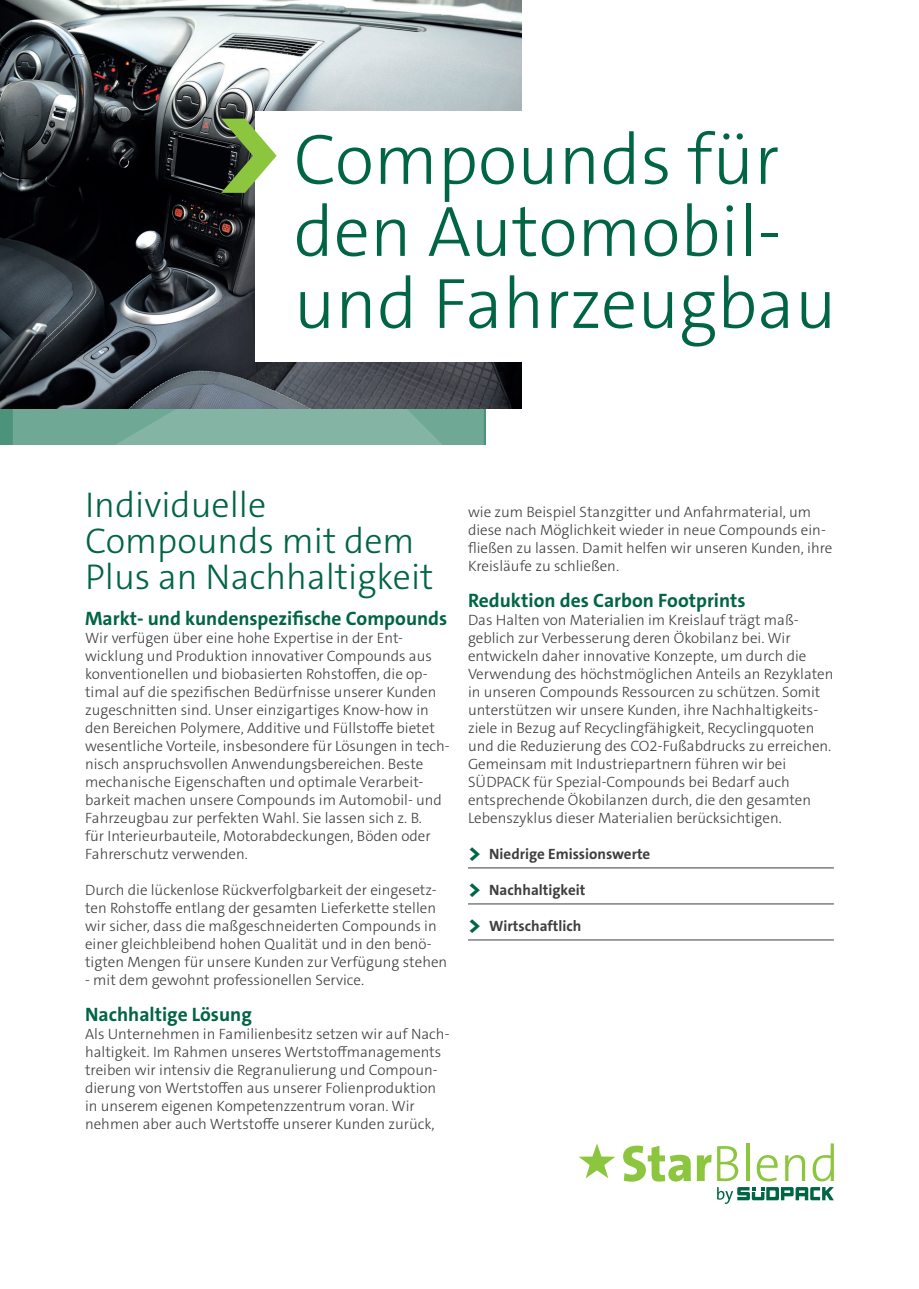
<style>
.page{position:relative;width:919px;height:1289px;background:#fff}
.page>*{position:absolute;margin:0;border:0;box-sizing:border-box;transform-origin:0 0}
.t1{font:300 72px/72px "The Sans C5";color:#006543}
.t2{font:300 36px/36px "The Sans C5";color:#006543}
.t3{font:700 19.5px "The Sans C4 s";color:#006543}
.t4{font:300 15px/18px "The Sans C5";color:#3e3e3f}
.t5{font:700 15px "The Sans C4 s";color:#3e3e3f}
.s1{font-family:"The Sans B8";font-weight:800;font-size:22.8px;color:#006543}
</style>
<div class="page">
<svg style="left:623px;top:1145px;width:67px;height:36px"></svg>
<svg style="left:696px;top:1154px;width:15px;height:26px"></svg>
<svg style="left:578px;top:1143px;width:37px;height:35px"></svg>
<svg style="left:717px;top:1143px;width:116px;height:60px"></svg>
<svg style="left:115px;top:409px;width:369px;height:36px;background:#7eb1a0"></svg>
<img style="left:0;top:0;width:521px;height:409px">
<div style="left:255px;top:111px;width:421px;height:250px;background:#fff"></div>
<svg style="left:221px;top:119px;width:55px;height:74px"></svg>
<hr style="left:468px;top:867px;width:365px;height:1px;background:#3e3e3f">
<hr style="left:468px;top:903px;width:365px;height:1px;background:#3e3e3f">
<hr style="left:468px;top:939px;width:365px;height:1px;background:#3e3e3f">
<h1 class="t1" style="left:293px;top:124px;width:544px">Compounds für den Automobil&shy;und Fahrzeugbau</h1>
<h2 class="t2" style="left:85px;top:487px;width:350px">Individuelle<br>Compounds mit dem<br>Plus an Nachhaltigkeit</h2>
<h3 class="t3" style="left:85px;top:606px;width:364px">Markt- und kundenspezifische Compounds</h3>
<p class="t4" style="left:85px;top:629px;width:366px">Wir verfügen über eine hohe Expertise in der Ent&shy;wicklung und Produktion innovativer Compounds aus konventionellen und biobasierten Rohstoffen, die op&shy;timal auf die spezifischen Bedürfnisse unserer Kunden zugeschnitten sind. Unser einzigartiges Know-how in den Bereichen Polymere, Additive und Füllstoffe bietet wesentliche Vorteile, insbesondere für Lösungen in tech&shy;nisch anspruchsvollen Anwendungsbereichen. Beste mechanische Eigenschaften und optimale Verarbeit&shy;barkeit machen unsere Compounds im Automobil- und Fahrzeugbau zur perfekten Wahl. Sie lassen sich z. B.<br>für Interieurbauteile, Motorabdeckungen, Böden oder Fahrerschutz verwenden.</p>
<p class="t4" style="left:85px;top:881px;width:364px">Durch die lückenlose Rückverfolgbarkeit der eingesetz&shy;ten Rohstoffe entlang der gesamten Lieferkette stellen wir sicher, dass die maßgeschneiderten Compounds in einer gleichbleibend hohen Qualität und in den benö&shy;tigten Mengen für unsere Kunden zur Verfügung stehen</p>
<p class="t4" style="left:85px;top:971px;width:280px">- mit dem gewohnt professionellen Service.</p>
<h3 class="t3" style="left:85px;top:1002px;width:168px">Nachhaltige Lösung</h3>
<p class="t4" style="left:85px;top:1025px;width:366px">Als Unternehmen in Familienbesitz setzen wir auf Nach&shy;haltigkeit. Im Rahmen unseres Wertstoffmanagements treiben wir intensiv die Regranulierung und Compoun&shy;dierung von Wertstoffen aus unserer Folienproduktion in unserem eigenen Kompetenzzentrum voran. Wir nehmen aber auch Wertstoffe unserer Kunden zurück,</p>
<p class="t4" style="left:468px;top:503px;width:366px">wie zum Beispiel Stanzgitter und Anfahrmaterial, um diese nach Möglichkeit wieder in neue Compounds ein&shy;fließen zu lassen. Damit helfen wir unseren Kunden, ihre Kreisläufe zu schließen.</p>
<h3 class="t3" style="left:468px;top:588px;width:279px">Reduktion des Carbon Footprints</h3>
<p class="t4" style="left:468px;top:611px;width:367px">Das Halten von Materialien im Kreislauf trägt maß&shy;geblich zur Verbesserung deren Ökobilanz bei. Wir entwickeln daher innovative Konzepte, um durch die Verwendung des höchstmöglichen Anteils an Rezyklaten in unseren Compounds Ressourcen zu schützen. Somit unterstützen wir unsere Kunden, ihre Nachhaltigkeits&shy;ziele in Bezug auf Recyclingfähigkeit, Recyclingquoten und die Reduzierung des CO2-Fußabdrucks zu erreichen.<br>Gemeinsam mit Industriepartnern führen wir bei SÜDPACK für Spezial-Compounds bei Bedarf auch entsprechende Ökobilanzen durch, die den gesamten Lebenszyklus dieser Materialien berücksichtigen.</p>
<p class="t5" style="left:468px;top:844px;width:184px"><span class="s1">&gt;</span> Niedrige Emissionswerte</p>
<p class="t5" style="left:468px;top:880px;width:119px"><span class="s1">&gt;</span> Nachhaltigkeit</p>
<p class="t5" style="left:468px;top:916px;width:115px"><span class="s1">&gt;</span> Wirtschaftlich</p>
</div>
